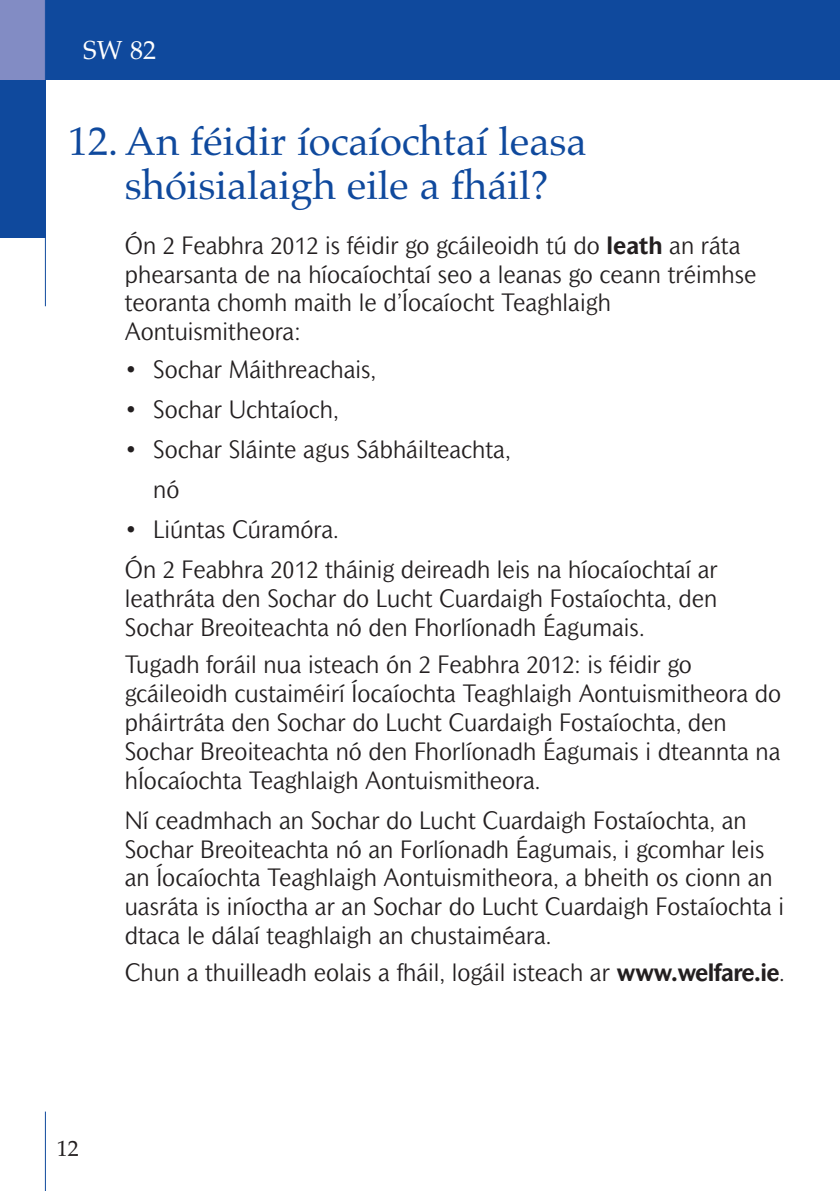
<style>
.page{position:relative;width:840px;height:1191px;background:#fff}
.page>*{position:absolute;margin:0;border:0;box-sizing:border-box;transform-origin:0 0}
.t1{font:40px/44px "Palatino";color:#0f499d;text-align:center}
.t2{font:26px "Palatino";color:#fff}
.t3{font:300 24px/28.8px "Mahsuri Sans";color:#231f20}
.t4{font:22px "Palatino";color:#231f20}
.s1{font-weight:700}
.s2{font-weight:400}
</style>
<div class="page">
<div style="left:45px;top:0;width:794px;height:79px;background:#0f499d"></div>
<div style="left:0;top:79px;width:45px;height:159px;background:#0f499d"></div>
<hr style="left:45px;top:1111px;width:1px;height:80px;background:#0f499d">
<div style="left:0;top:0;width:45px;height:79px;background:#828cc4"></div>
<hr style="left:45px;top:0;width:1px;height:306px;background:#0f499d">
<p class="t2" style="left:83px;top:35px;width:74px">SW 82</p>
<h1 class="t1" style="left:68px;top:120px;width:519px">12. An féidir íocaíochtaí leasa shóisialaigh eile a fháil?</h1>
<p class="t3" style="left:125px;top:233px;width:633px">Ón 2 Feabhra 2012 is féidir go gcáileoidh tú do <span class="s1">leath</span> an ráta phearsanta de na híocaíochtaí seo a leanas go ceann tréimhse teoranta chomh maith le d’Íocaíocht Teaghlaigh Aontuismitheora:</p>
<p class="t3" style="left:125px;top:356px;width:253px"><span class="s2">•</span> Sochar Máithreachais,</p>
<p class="t3" style="left:125px;top:396px;width:215px"><span class="s2">•</span> Sochar Uchtaíoch,</p>
<p class="t3" style="left:153px;top:431px;width:359px;line-height:40.2px;text-indent:-28px"><span class="s2">•</span> Sochar Sláinte agus Sábháilteachta, nó</p>
<p class="t3" style="left:125px;top:511px;width:594px;line-height:40.2px"><span class="s2">•</span> Liúntas Cúramóra.<br>Ón 2 Feabhra 2012 tháinig deireadh leis na híocaíochtaí ar</p>
<p class="t3" style="left:125px;top:586px;width:593px">leathráta den Sochar do Lucht Cuardaigh Fostaíochta, den<br>Sochar Breoiteachta nó den Fhorlíonadh Éagumais.</p>
<p class="t3" style="left:125px;top:652px;width:657px">Tugadh foráil nua isteach ón 2 Feabhra 2012: is féidir go gcáileoidh custaiméirí Íocaíochta Teaghlaigh Aontuismitheora do pháirtráta den Sochar do Lucht Cuardaigh Fostaíochta, den Sochar Breoiteachta nó den Fhorlíonadh Éagumais i dteannta na hÍocaíochta Teaghlaigh Aontuismitheora.</p>
<p class="t3" style="left:125px;top:807px;width:660px">Ní ceadmhach an Sochar do Lucht Cuardaigh Fostaíochta, an Sochar Breoiteachta nó an Forlíonadh Éagumais, i gcomhar leis an Íocaíochta Teaghlaigh Aontuismitheora, a bheith os cionn an uasráta is iníoctha ar an Sochar do Lucht Cuardaigh Fostaíochta i dtaca le dálaí teaghlaigh an chustaiméara.</p>
<p class="t3" style="left:125px;top:960px;width:661px">Chun a thuilleadh eolais a fháil, logáil isteach ar <span class="s1">www.welfare.ie</span>.</p>
<p class="t4" style="left:57px;top:1135px;width:23px">12</p>
</div>
